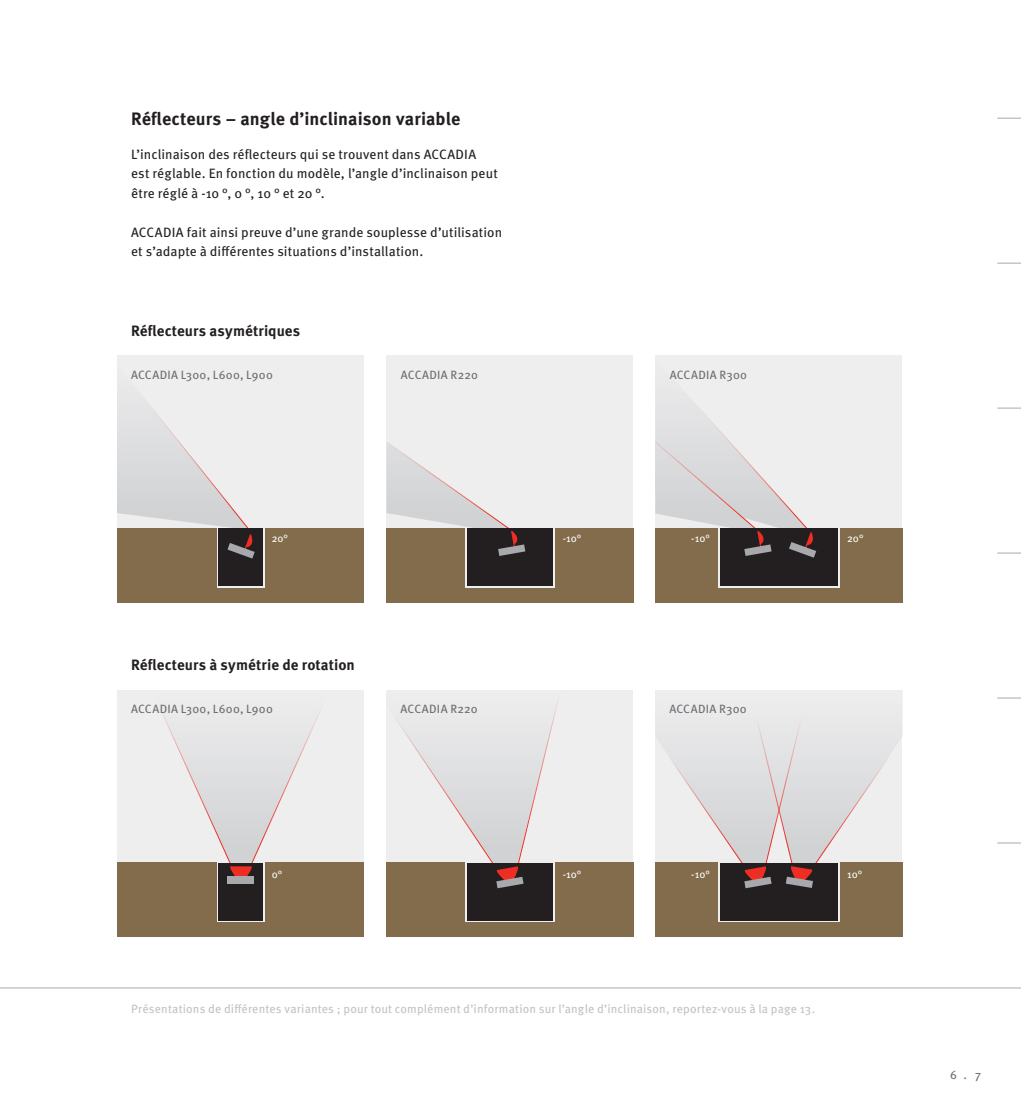
<style>
.page{position:relative;width:1021px;height:1106px;background:#fff}
.page>*{position:absolute;margin:0;border:0;box-sizing:border-box;transform-origin:0 0}
.t1{font:700 18px "Meta Pro";color:#231f20}
.t2{font:700 15px "Meta Pro";letter-spacing:.01em;color:#231f20}
.t3{font:13.5px "Meta Pro";letter-spacing:.005em;color:#231f20}
.t4{font:12px "Meta Pro";letter-spacing:.01em;color:#c1c2c4}
.t5{font:12px "Meta Pro";letter-spacing:.02em;color:#6c6d70}
.t6{font:10.5px "Meta Pro";color:#fff}
</style>
<div class="page">
<div style="left:117px;top:690px;width:247px;height:247px;background:#eeeeef"></div>
<div style="left:386px;top:690px;width:247px;height:247px;background:#eeeeef"></div>
<div style="left:555px;top:862px;width:78px;height:75px;background:#826c4b"></div>
<div style="left:840px;top:862px;width:62px;height:75px;background:#826c4b"></div>
<div style="left:266px;top:862px;width:98px;height:75px;background:#826c4b"></div>
<div style="left:386px;top:862px;width:78px;height:75px;background:#826c4b"></div>
<div style="left:655px;top:862px;width:62px;height:75px;background:#826c4b"></div>
<div style="left:117px;top:862px;width:99px;height:75px;background:#826c4b"></div>
<div style="left:440px;top:922px;width:138px;height:15px;background:#826c4b"></div>
<div style="left:708px;top:922px;width:138px;height:15px;background:#826c4b"></div>
<div style="left:170px;top:922px;width:138px;height:15px;background:#826c4b"></div>
<div style="left:720px;top:862px;width:117px;height:58px;background:#231f20"></div>
<svg style="left:655px;top:690px;width:248px;height:198px;background:#d5d1d0"></svg>
<div style="left:218px;top:862px;width:45px;height:58px;background:#231f20"></div>
<svg style="left:161px;top:710px;width:160px;height:168px"></svg>
<div style="left:228px;top:876px;width:26px;height:7px;background:#a8a9ad"></div>
<div style="left:467px;top:862px;width:85px;height:58px;background:#231f20"></div>
<svg style="left:397px;top:698px;width:162px;height:190px"></svg>
<svg style="left:117px;top:355px;width:247px;height:247px;background:#c7c1b9"></svg>
<svg style="left:386px;top:355px;width:247px;height:247px;background:#c5bfb9"></svg>
<svg style="left:655px;top:355px;width:247px;height:247px;background:#c0bbb6"></svg>
<hr style="left:0;top:987px;width:1020px;height:1px;background:#a8a9ad">
<svg style="left:997px;top:408px;width:23px;height:1px"></svg>
<svg style="left:997px;top:553px;width:23px;height:1px"></svg>
<svg style="left:997px;top:697px;width:23px;height:1px"></svg>
<svg style="left:997px;top:842px;width:23px;height:1px"></svg>
<svg style="left:997px;top:263px;width:23px;height:1px"></svg>
<svg style="left:997px;top:118px;width:23px;height:1px"></svg>
<p class="t1" style="left:131px;top:107px;width:331px">Réflecteurs – angle d’inclinaison variable</p>
<p class="t3" style="left:131px;top:145px;width:346px">L’inclinaison des réflecteurs qui se trouvent dans ACCADIA</p>
<p class="t3" style="left:131px;top:165px;width:368px">est réglable. En fonction du modèle, l’angle d’inclinaison peut</p>
<p class="t3" style="left:131px;top:184px;width:195px">être réglé à -10 °, 0 °, 10 ° et 20 °.</p>
<p class="t3" style="left:131px;top:223px;width:372px">ACCADIA fait ainsi preuve d’une grande souplesse d’utilisation</p>
<p class="t3" style="left:131px;top:243px;width:294px">et s’adapte à différentes situations d’installation.</p>
<p class="t2" style="left:131px;top:321px;width:170px">Réflecteurs asymétriques</p>
<p class="t5" style="left:131px;top:367px;width:143px">ACCADIA L300, L600, L900</p>
<p class="t5" style="left:401px;top:367px;width:79px">ACCADIA R220</p>
<p class="t5" style="left:669px;top:367px;width:79px">ACCADIA R300</p>
<p class="t6" style="left:272px;top:532px;width:18px">20°</p>
<p class="t2" style="left:131px;top:655px;width:225px">Réflecteurs à symétrie de rotation</p>
<p class="t6" style="left:563px;top:532px;width:20px">-10°</p>
<p class="t6" style="left:691px;top:532px;width:20px">-10°</p>
<p class="t5" style="left:131px;top:701px;width:143px">ACCADIA L300, L600, L900</p>
<p class="t5" style="left:400px;top:701px;width:79px">ACCADIA R220</p>
<p class="t5" style="left:669px;top:701px;width:79px">ACCADIA R300</p>
<p class="t6" style="left:847px;top:532px;width:18px">20°</p>
<p class="t6" style="left:272px;top:868px;width:12px">0°</p>
<p class="t6" style="left:563px;top:868px;width:20px">-10°</p>
<p class="t6" style="left:691px;top:868px;width:20px">-10°</p>
<p class="t6" style="left:847px;top:868px;width:17px">10°</p>
<p class="t4" style="left:131px;top:1001px;width:685px">Présentations de différentes variantes ; pour tout complément d’information sur l’angle d’inclinaison, reportez-vous à la page 13.</p>
<p class="t5" style="left:950px;top:1067px;width:33px">6 . 7</p>
</div>
